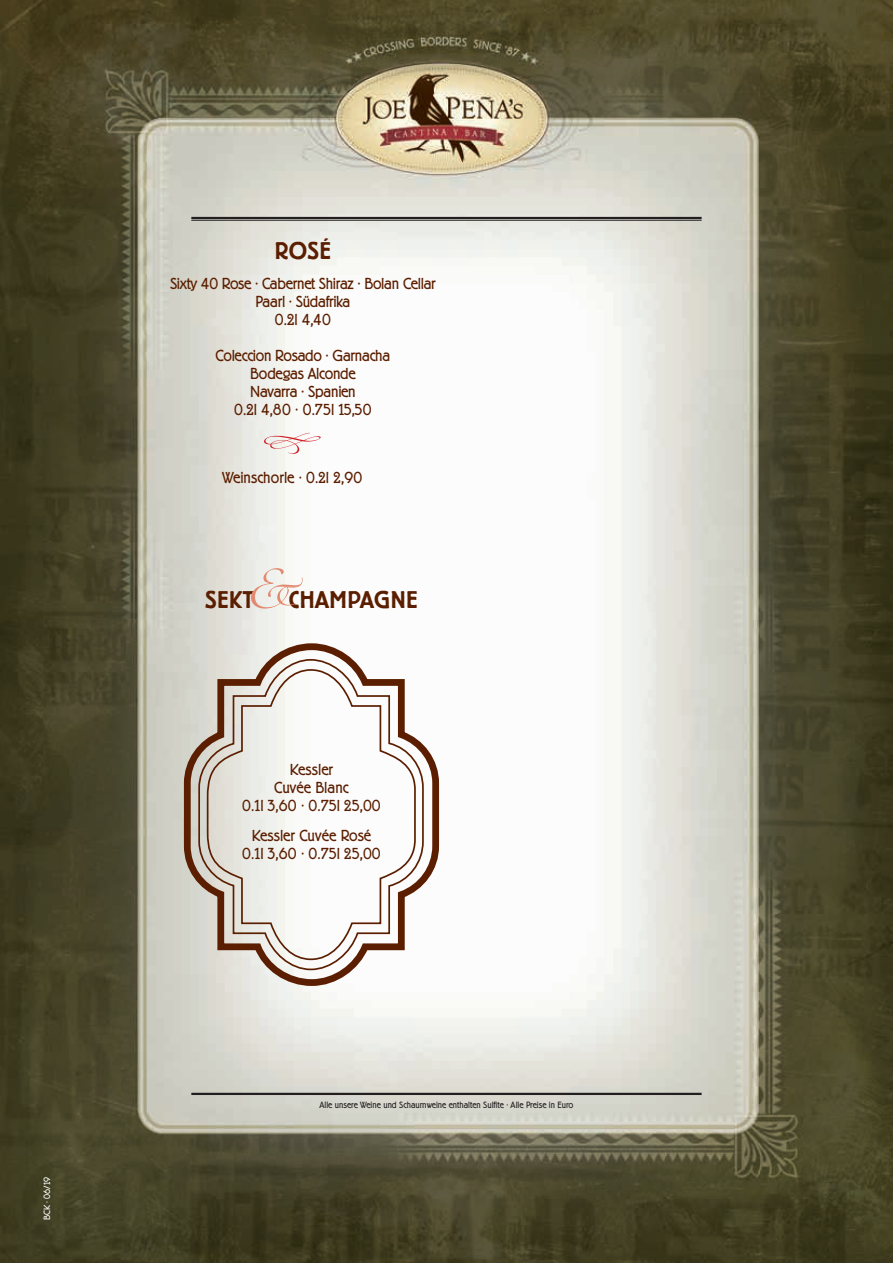
<style>
.page{position:relative;width:893px;height:1263px;background:#fff}
.page>*{position:absolute;margin:0;border:0;box-sizing:border-box;transform-origin:0 0}
.t1{font:500 24px "Berliner Grotesk";letter-spacing:.02em;color:#5b1e00}
.t2{font:300 15.75px/18px "Berliner Grotesk";letter-spacing:-.02em;color:#5b1e00;text-align:center}
.t3{font:300 15.75px/18px "Berliner Grotesk";color:#5b1e00;text-align:center}
.t4{font:300 9px "Berliner Grotesk";color:#231f20}
.t5{font:300 9px "Berliner Grotesk";color:#fff}
</style>
<div class="page">
<img style="left:0;top:0;width:893px;height:1263px">
<hr style="left:191px;top:217px;width:511px;height:2px;background:#231f20">
<hr style="left:191px;top:220px;width:511px;height:1px;background:#231f20">
<hr style="left:191px;top:1093px;width:511px;height:2px;background:#231f20">
<svg style="left:264px;top:433px;width:57px;height:21px"></svg>
<img style="left:258px;top:568px;width:45px;height:19px">
<img style="left:251px;top:587px;width:47px;height:22px">
<svg style="left:181px;top:640px;width:261px;height:349px"></svg>
<svg style="left:197px;top:658px;width:228px;height:313px"></svg>
<p class="t5" style="left:42px;top:1220px;width:44px;rotate:-90deg">BCK · 06/19</p>
<h1 class="t1" style="left:275px;top:238px;width:57px">ROSÉ</h1>
<p class="t2" style="left:170px;top:275px;width:267px">Sixty 40 Rose · Cabernet Shiraz · Bolan Cellar<br>Paarl · Südafrika<br>0.2l 4,40</p>
<p class="t2" style="left:216px;top:347px;width:176px">Coleccion Rosado · Garnacha<br>Bodegas Alconde<br>Navarra · Spanien<br>0.2l 4,80 · 0.75l 15,50</p>
<p class="t3" style="left:222px;top:468px;width:142px">Weinschorle · 0.2l 2,90</p>
<h1 class="t1" style="left:205px;top:586px;width:50px">SEKT</h1>
<h1 class="t1" style="left:289px;top:586px;width:130px">CHAMPAGNE</h1>
<p class="t3" style="left:242px;top:761px;width:140px">Kessler<br>Cuvée Blanc<br>0.1l 3,60 · 0.75l 25,00</p>
<p class="t3" style="left:242px;top:827px;width:140px">Kessler Cuvée Rosé<br>0.1l 3,60 · 0.75l 25,00</p>
<p class="t4" style="left:319px;top:1100px;width:255px">Alle unsere Weine und Schaumweine enthalten Sulfite · Alle Preise in Euro</p>
</div>
